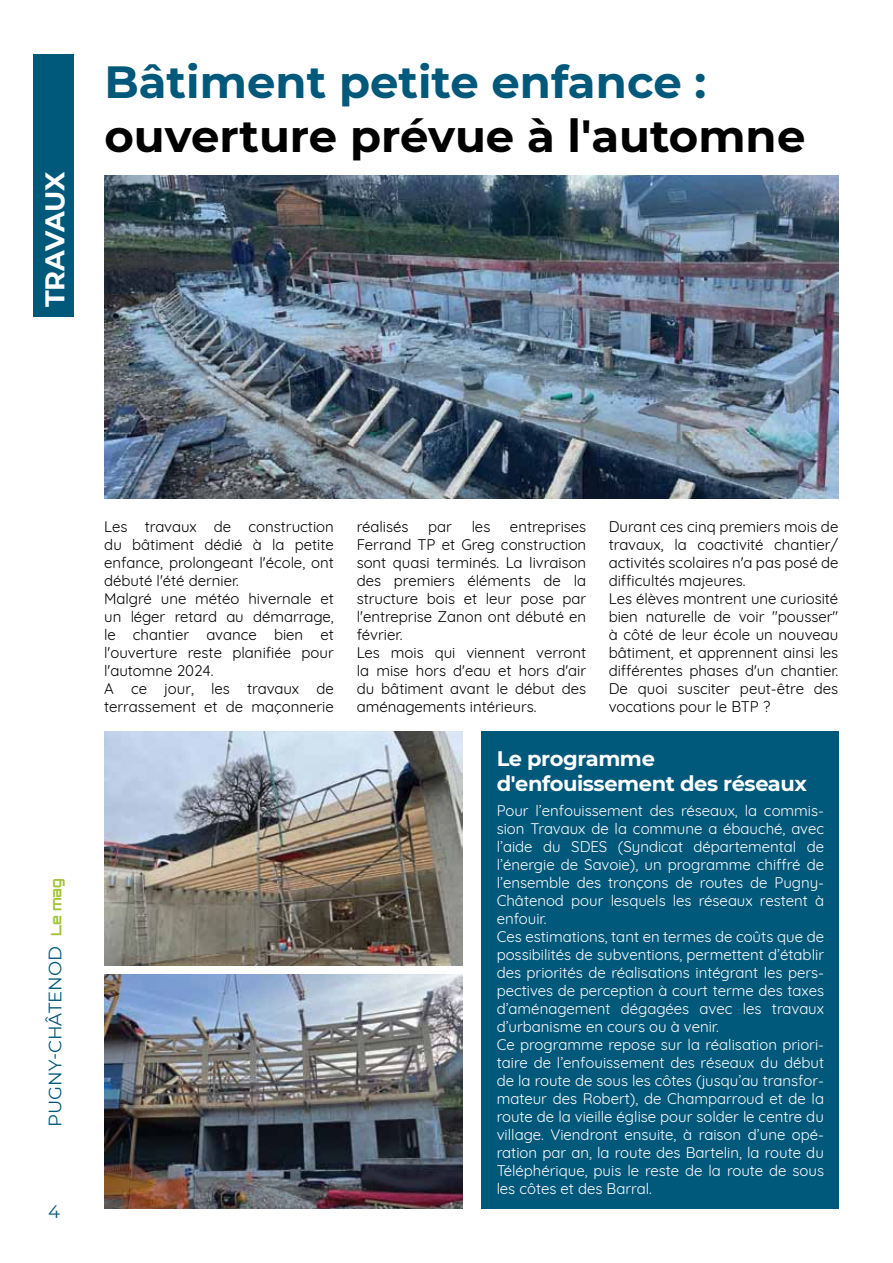
<style>
.page{position:relative;width:893px;height:1263px;background:#fff}
.page>*{position:absolute;margin:0;border:0;box-sizing:border-box;transform-origin:0 0}
.t1{font:700 45px "Montserrat";color:#000}
.t2{font:700 45px "Montserrat";color:#00587a}
.t3{font:700 27px "Montserrat";color:#fff}
.t4{font:700 21px/25.2px "Montserrat";color:#fff}
.t5{font:18px "Montserrat";color:#00587a}
.t6{font:15px/18px "Quicksand";color:#000}
.t7{font:15px/18px "Quicksand";color:#fff}
.s1{font-family:"Orbitron";font-weight:700;font-size:14.25px;color:#a2c53a}
</style>
<div class="page">
<div style="left:33px;top:54px;width:40px;height:263px;background:#00587a"></div>
<div style="left:482px;top:731px;width:357px;height:478px;background:#00587a"></div>
<img style="left:104px;top:175px;width:734px;height:323px">
<img style="left:104px;top:731px;width:358px;height:234px">
<img style="left:104px;top:974px;width:358px;height:235px">
<h2 class="t3" style="left:35px;top:307px;width:137px;rotate:-90deg">travaux</h2>
<h1 class="t2" style="left:104px;top:49px;width:603px">Bâtiment petite enfance :</h1>
<h1 class="t1" style="left:104px;top:103px;width:702px">ouverture prévue à l'automne</h1>
<p class="t5" style="left:43px;top:1127px;width:250px;rotate:-90deg">Pugny-châtenod <span class="s1">Le mag</span></p>
<p class="t5" style="left:48px;top:1204px;width:13px">4</p>
<p class="t6" style="left:104px;top:518px;width:231px">Les travaux de construction du bâtiment dédié à la petite enfance, prolongeant l'école, ont débuté l'été dernier.<br>Malgré une météo hivernale et un léger retard au démarrage, le chantier avance bien et l'ouverture reste planifiée pour l'automne 2024.<br>A ce jour, les travaux de terrassement et de maçonnerie</p>
<p class="t6" style="left:357px;top:518px;width:231px;text-indent:153px">entreprises<br>Ferrand TP et Greg construction sont quasi terminés. La livraison des premiers éléments de la structure bois et leur pose par l'entreprise Zanon ont débuté en février.<br>Les mois qui viennent verront la mise hors d'eau et hors d'air du bâtiment avant le début des aménagements intérieurs.</p>
<p class="t6" style="left:609px;top:518px;width:231px">Durant ces cinq premiers mois de travaux, la coactivité chantier/ activités scolaires n'a pas posé de difficultés majeures.<br>Les élèves montrent une curiosité bien naturelle de voir "pousser" à côté de leur école un nouveau bâtiment, et apprennent ainsi les différentes phases d'un chantier.<br>De quoi susciter peut-être des vocations pour le BTP ?</p>
<p class="t6" style="left:357px;top:518px;width:53px">réalisés</p>
<p class="t6" style="left:428px;top:518px;width:25px">par</p>
<p class="t6" style="left:472px;top:518px;width:20px">les</p>
<h3 class="t4" style="left:497px;top:744px;width:312px">le programme d'enfouissement des réseaux</h3>
<p class="t7" style="left:497px;top:802px;width:329px">Pour l’enfouissement des réseaux, la commis&shy;sion Travaux de la commune a ébauché, avec l’aide du SDES (Syndicat départemental de l’énergie de Savoie), un programme chiffré de l’ensemble des tronçons de routes de Pugny-Châtenod pour lesquels les réseaux restent à enfouir.<br>Ces estimations, tant en termes de coûts que de possibilités de subventions, permettent d’établir des priorités de réalisations intégrant les pers&shy;pectives de perception à court terme des taxes d’aménagement dégagées avec les travaux d’urbanisme en cours ou à venir.<br>Ce programme repose sur la réalisation priori&shy;taire de l’enfouissement des réseaux du début de la route de sous les côtes (jusqu’au transfor&shy;mateur des Robert), de Champarroud et de la route de la vieille église pour solder le centre du village. Viendront ensuite, à raison d’une opé&shy;ration par an, la route des Bartelin, la route du Téléphérique, puis le reste de la route de sous les côtes et des Barral.</p>
</div>
